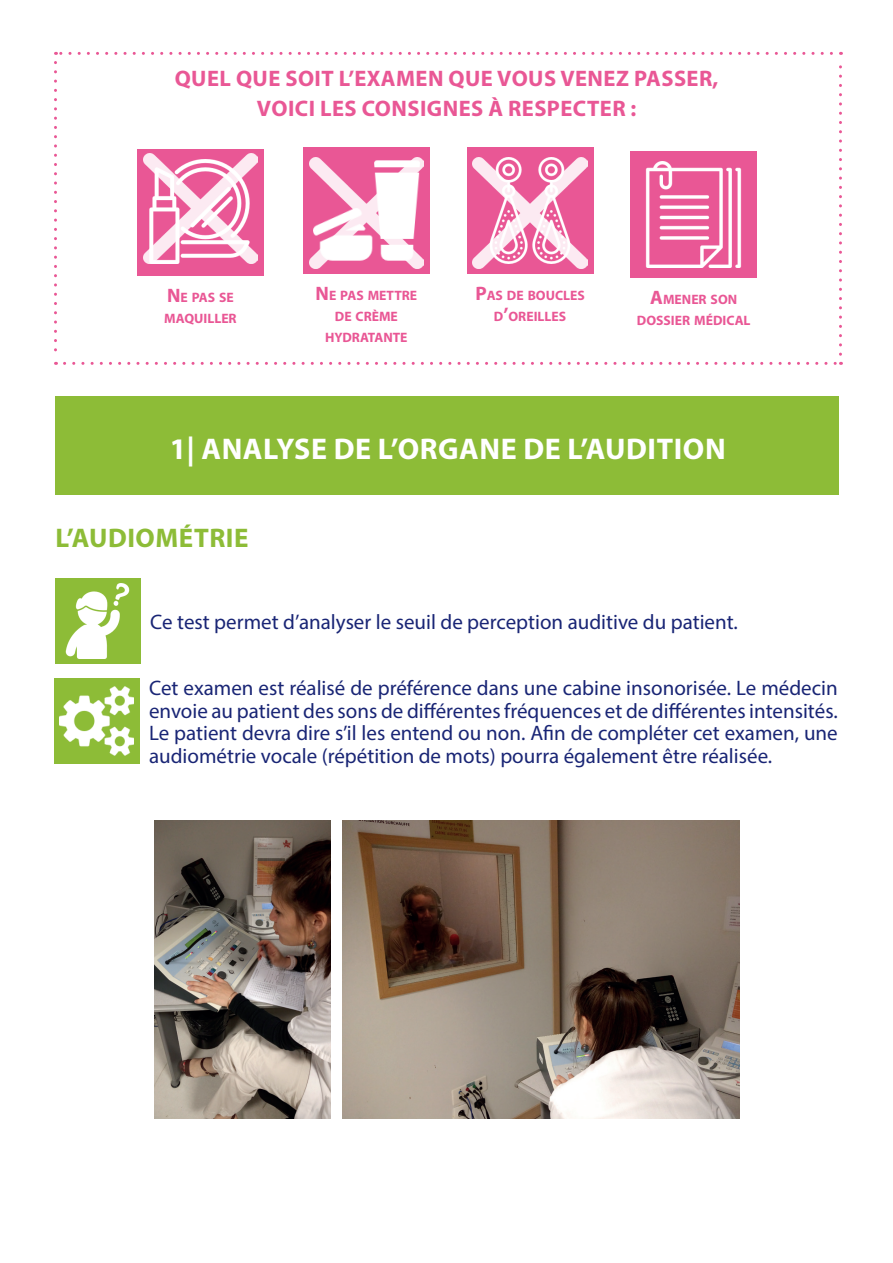
<style>
.page{position:relative;width:893px;height:1263px;background:#fff}
.page>*{position:absolute;margin:0;border:0;box-sizing:border-box;transform-origin:0 0}
.t1{font:700 30px "Myriad Pro";letter-spacing:.02em;color:#fff}
.t2{font:700 27px "Myriad Pro";letter-spacing:.02em;color:#8dbc37}
.t3{font:700 22.5px/30px "Myriad Pro";letter-spacing:.02em;color:#e95795;text-align:center}
.t4{font:21px/22.5px "Myriad Pro";color:#192575;text-align:justify}
.t5{font:700 13.65px/21px "Myriad Pro";color:#e95795;text-align:center}
.s1{font-size:19.5px}
</style>
<div class="page">
<svg style="left:54px;top:62px;width:3px;height:303px"></svg>
<svg style="left:65px;top:362px;width:776px;height:3px"></svg>
<svg style="left:839px;top:52px;width:3px;height:302px"></svg>
<svg style="left:56px;top:52px;width:775px;height:3px"></svg>
<div style="left:303px;top:148px;width:126px;height:126px;background:#e95795"></div>
<div style="left:467px;top:148px;width:126px;height:126px;background:#e95795"></div>
<div style="left:631px;top:151px;width:126px;height:126px;background:#e95795"></div>
<img style="left:645px;top:161px;width:97px;height:106px">
<img style="left:309px;top:157px;width:115px;height:111px">
<img style="left:473px;top:157px;width:114px;height:111px">
<div style="left:55px;top:396px;width:783px;height:99px;background:#8dbc37"></div>
<div style="left:55px;top:578px;width:85px;height:85px;background:#8dbc37"></div>
<img style="left:65px;top:583px;width:65px;height:75px">
<div style="left:54px;top:679px;width:85px;height:85px;background:#8dbc37"></div>
<img style="left:59px;top:686px;width:75px;height:70px">
<img style="left:342px;top:820px;width:397px;height:298px">
<img style="left:154px;top:820px;width:176px;height:298px">
<div style="left:137px;top:149px;width:127px;height:126px;background:#e95795"></div>
<img style="left:143px;top:153px;width:115px;height:111px">
<p class="t3" style="left:175px;top:63px;width:545px">QUEL QUE SOIT L’EXAMEN QUE VOUS VENEZ PASSER,<br>VOICI LES CONSIGNES À RESPECTER :</p>
<p class="t5" style="left:164px;top:286px;width:73px;text-align:left"><span class="s1">N</span>E PAS SE<br>MAQUILLER</p>
<p class="t5" style="left:316px;top:285px;width:103px"><span class="s1">N</span>E PAS METTRE<br>DE CRÈME<br>HYDRATANTE</p>
<p class="t5" style="left:475px;top:285px;width:111px"><span class="s1">P</span>AS DE BOUCLES<br>D<span class="s1">’</span>OREILLES</p>
<p class="t5" style="left:637px;top:288px;width:115px"><span class="s1">A</span>MENER SON<br>DOSSIER MÉDICAL</p>
<h1 class="t1" style="left:170px;top:429px;width:557px">1| ANALYSE DE L’ORGANE DE L’AUDITION</h1>
<p class="t2" style="left:55px;top:520px;width:195px">L’AUDIOMÉTRIE</p>
<p class="t4" style="left:150px;top:610px;width:589px">Ce test permet d’analyser le seuil de perception auditive du patient.</p>
<p class="t4" style="left:149px;top:677px;width:690px">Cet examen est réalisé de préférence dans une cabine insonorisée. Le médecin envoie au patient des sons de différentes fréquences et de différentes intensités.<br>Le patient devra dire s’il les entend ou non. Afin de compléter cet examen, une audiométrie vocale (répétition de mots) pourra également être réalisée.</p>
</div>
